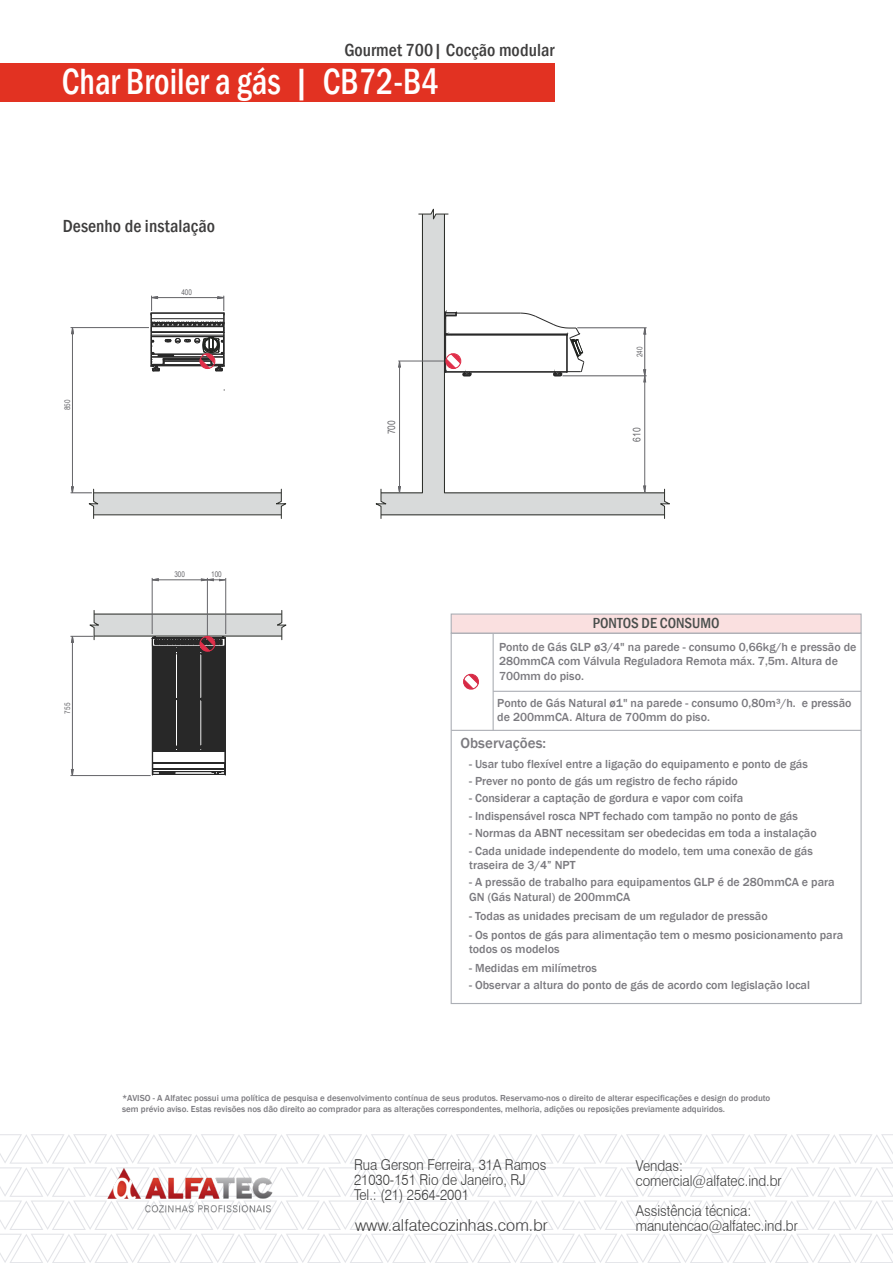
<style>
.page{position:relative;width:893px;height:1263px;background:#fff}
.page>*{position:absolute;margin:0;border:0;box-sizing:border-box;transform-origin:0 0}
.t1{font:500 condensed 37.5px "Franklin Gothic";color:#fff;scale:.9 1}
.t2{font:500 condensed 18px "Franklin Gothic";letter-spacing:.005em;color:#3e3d3d}
.t3{font:300 16.5px "Swiss 721 BT";letter-spacing:.005em;color:#3d3d3d}
.t4{font:300 15px/15px "Swiss 721 BT";color:#3d3d3d;scale:.9 1}
.t5{font:500 condensed 15px "Franklin Gothic";color:#494e4c}
.t6{font:500 15px "Franklin Gothic";color:#7b7a7f}
.t7{font:500 12px/14.4px "Franklin Gothic";color:#7b7a7f}
.t8{font:10.35px "Arial Narrow";color:#66666a}
.t9{font:500 9px/10.8px "Franklin Gothic";color:#7b7a7f}
.t10{font:7.8px "Arial Narrow";color:#66666a}
</style>
<div class="page">
<svg style="left:0;top:1134px;width:893px;height:129px"></svg>
<img style="left:95px;top:1162px;width:189px;height:53px">
<div style="left:0;top:64px;width:555px;height:38px;background:#e23222"></div>
<div style="left:472px;top:494px;width:188px;height:20px;background:#d8dada"></div>
<svg style="left:472px;top:312px;width:193px;height:182px"></svg>
<hr style="left:381px;top:514px;width:284px;height:1px;background:#2e302c">
<svg style="left:660px;top:489px;width:10px;height:30px"></svg>
<svg style="left:71px;top:328px;width:3px;height:6px"></svg>
<svg style="left:643px;top:327px;width:3px;height:7px"></svg>
<hr style="left:72px;top:328px;width:1px;height:165px;background:#66666a">
<svg style="left:71px;top:486px;width:215px;height:33px"></svg>
<hr style="left:71px;top:327px;width:78px;height:1px;background:#66666a">
<hr style="left:644px;top:328px;width:1px;height:50px;background:#66666a">
<hr style="left:577px;top:328px;width:70px;height:1px;background:#66666a">
<hr style="left:562px;top:376px;width:85px;height:1px;background:#66666a">
<hr style="left:446px;top:371px;width:121px;height:1px;background:#282828">
<hr style="left:446px;top:335px;width:121px;height:1px;background:#282828">
<hr style="left:445px;top:334px;width:122px;height:1px;background:#282828">
<hr style="left:445px;top:372px;width:122px;height:1px;background:#282828">
<hr style="left:456px;top:313px;width:65px;height:1px;background:#282828">
<svg style="left:520px;top:313px;width:64px;height:64px"></svg>
<hr style="left:152px;top:579px;width:55px;height:1px;background:#66666a">
<hr style="left:152px;top:578px;width:1px;height:56px;background:#66666a">
<hr style="left:225px;top:578px;width:1px;height:56px;background:#66666a">
<hr style="left:207px;top:578px;width:1px;height:58px;background:#66666a">
<svg style="left:152px;top:578px;width:7px;height:3px"></svg>
<svg style="left:201px;top:578px;width:25px;height:3px"></svg>
<svg style="left:151px;top:296px;width:74px;height:76px"></svg>
<svg style="left:71px;top:610px;width:216px;height:166px"></svg>
<svg style="left:375px;top:208px;width:97px;height:311px"></svg>
<hr style="left:399px;top:361px;width:1px;height:132px;background:#66666a">
<svg style="left:643px;top:486px;width:3px;height:7px"></svg>
<svg style="left:643px;top:369px;width:3px;height:13px"></svg>
<hr style="left:644px;top:377px;width:1px;height:115px;background:#66666a">
<svg style="left:450px;top:632px;width:412px;height:372px"></svg>
<div style="left:451px;top:613px;width:411px;height:21px;background:#fae0e0;border:1px solid #acafb5"></div>
<svg style="left:463px;top:674px;width:16px;height:16px"></svg>
<h2 class="t2" style="left:344px;top:38px;width:212px">Gourmet 700| Cocção modular</h2>
<h1 class="t1" style="left:62px;top:57px;width:421px">Char Broiler a gás | CB72-B4</h1>
<h2 class="t2" style="left:63px;top:214px;width:154px">Desenho de instalação</h2>
<p class="t10" style="left:62px;top:410px;width:12px;rotate:-90deg">850</p>
<p class="t10" style="left:181px;top:287px;width:12px">400</p>
<p class="t8" style="left:384px;top:434px;width:16px;rotate:-90deg">700</p>
<p class="t10" style="left:634px;top:357px;width:12px;rotate:-90deg">240</p>
<p class="t8" style="left:629px;top:442px;width:16px;rotate:-90deg">610</p>
<p class="t10" style="left:62px;top:713px;width:12px;rotate:-90deg">755</p>
<p class="t10" style="left:174px;top:569px;width:12px">300</p>
<p class="t10" style="left:211px;top:569px;width:12px">100</p>
<p class="t5" style="left:593px;top:613px;width:128px">PONTOS DE CONSUMO</p>
<p class="t7" style="left:499px;top:640px;width:359px">Ponto de Gás GLP ø3/4" na parede - consumo 0,66kg/h e pressão de<br>280mmCA com Válvula Reguladora Remota máx. 7,5m. Altura de<br>700mm do piso.</p>
<p class="t7" style="left:497px;top:695px;width:356px">Ponto de Gás Natural ø1" na parede - consumo 0,80m³/h. e pressão de 200mmCA. Altura de 700mm do piso.</p>
<p class="t6" style="left:461px;top:734px;width:87px">Observações:</p>
<p class="t7" style="left:469px;top:756px;width:340px">- Usar tubo flexível entre a ligação do equipamento e ponto de gás</p>
<p class="t7" style="left:469px;top:774px;width:270px">- Prever no ponto de gás um registro de fecho rápido</p>
<p class="t7" style="left:469px;top:791px;width:276px">- Considerar a captação de gordura e vapor com coifa</p>
<p class="t7" style="left:469px;top:809px;width:330px">- Indispensável rosca NPT fechado com tampão no ponto de gás</p>
<p class="t7" style="left:469px;top:826px;width:349px">- Normas da ABNT necessitam ser obedecidas em toda a instalação</p>
<p class="t7" style="left:469px;top:843px;width:345px">- Cada unidade independente do modelo, tem uma conexão de gás traseira de 3/4” NPT</p>
<p class="t7" style="left:469px;top:875px;width:367px">- A pressão de trabalho para equipamentos GLP é de 280mmCA e para<br>GN (Gás Natural) de 200mmCA</p>
<p class="t7" style="left:469px;top:908px;width:300px">- Todas as unidades precisam de um regulador de pressão</p>
<p class="t7" style="left:469px;top:927px;width:375px">- Os pontos de gás para alimentação tem o mesmo posicionamento para todos os modelos</p>
<p class="t7" style="left:469px;top:961px;width:129px">- Medidas em milímetros</p>
<p class="t7" style="left:469px;top:978px;width:342px">- Observar a altura do ponto de gás de acordo com legislação local</p>
<p class="t9" style="left:122px;top:1092px;width:650px">*AVISO - A Alfatec possui uma política de pesquisa e desenvolvimento contínua de seus produtos. Reservamo-nos o direito de alterar especificações e design do produto sem prévio aviso. Estas revisões nos dão direito ao comprador para as alterações correspondentes, melhoria, adições ou reposições previamente adquiridos.</p>
<p class="t4" style="left:354px;top:1157px;width:215px">Rua Gerson Ferreira, 31A Ramos<br>21030-151 Rio de Janeiro, RJ<br>Tel.: (21) 2564-2001</p>
<h3 class="t3" style="left:355px;top:1215px;width:194px">www.alfatecozinhas.com.br</h3>
<p class="t4" style="left:636px;top:1158px;width:164px">Vendas: comercial@alfatec.ind.br</p>
<p class="t4" style="left:636px;top:1203px;width:182px">Assistência técnica: manutencao@alfatec.ind.br</p>
</div>
